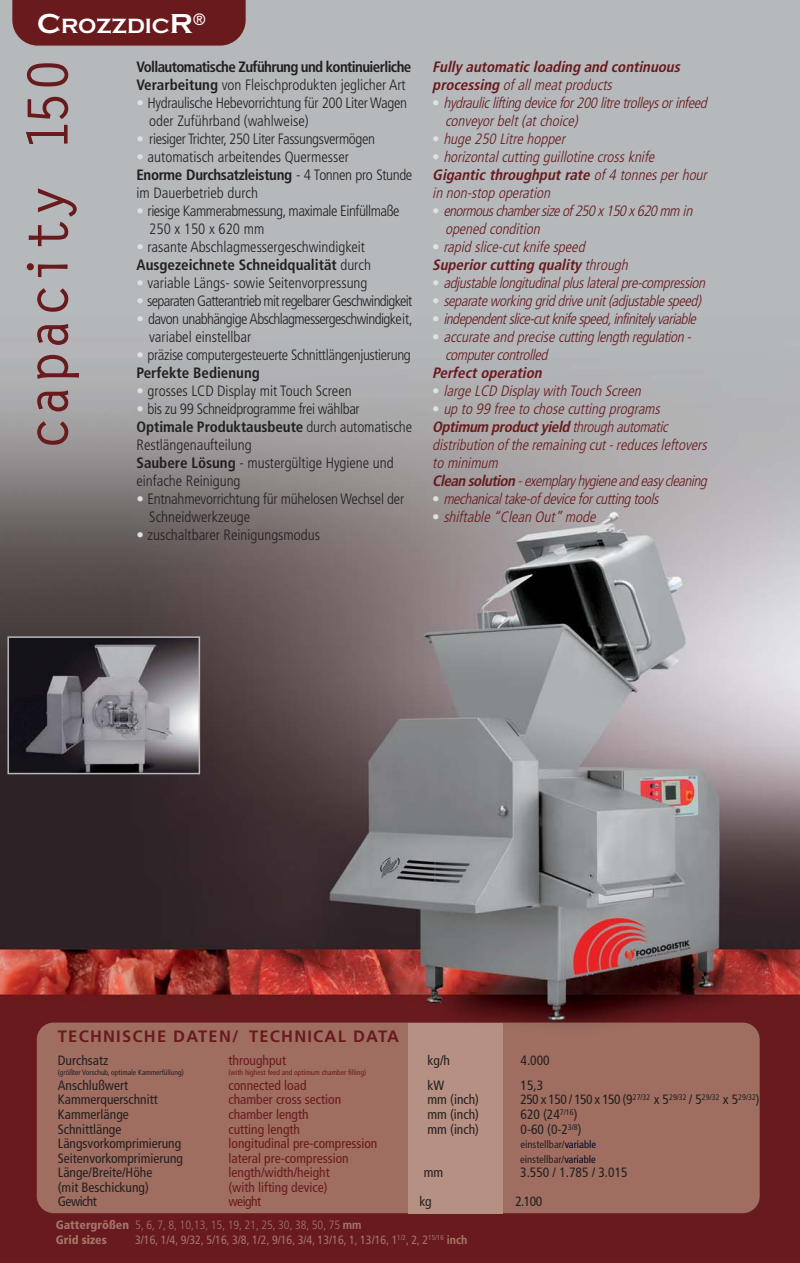
<style>
.page{position:relative;width:800px;height:1263px;background:#fff}
.page>*{position:absolute;margin:0;border:0;box-sizing:border-box;transform-origin:0 0}
.t1{font:55.5px "Letter Got LCY Medi+AJZUOQ";color:#691a1c}
.t2{font:21.3px "Copperplate Gothic Bold+XMSDPJ";color:#fff}
.t3{font:16.5px "Frutiger Bold+CDQEMK";letter-spacing:.075em;color:#691a1c}
.t4{font:italic 15px/18px "Frutiger Light Cn+PMQMAV";letter-spacing:-.025em;color:#691a1c}
.t5{font:15px/18px "Frutiger Light Cn+PMQMAV";letter-spacing:-.015em;color:#231f20}
.t6{font:italic 15px "Frutiger Bold Cn+UQZOAU";color:#691a1c}
.t7{font:15px "Frutiger Bold Cn+UQZOAU";letter-spacing:-.015em;color:#231f20}
.t8{font:15px/18px "Frutiger Light Cn+PMQMAV";letter-spacing:-.04em;color:#231f20}
.t9{font:15px "Frutiger Light Cn+PMQMAV";letter-spacing:-.045em;color:#231f20}
.t10{font:15px "Frutiger Bold Cn+UQZOAU";letter-spacing:-.04em;color:#231f20}
.t11{font:13.5px "Frutiger Cn+TPMUYO";color:#231f20}
.t12{font:13.5px "Frutiger Cn+TPMUYO";color:#691a1c}
.t13{font:13.5px "Frutiger Cn+TPMUYO";letter-spacing:-.045em;color:#231f20}
.t14{font:13.5px "Frutiger Cn+TPMUYO";letter-spacing:-.04em;color:#231f20}
.t15{font:12px "Frutiger Cn+TPMUYO";color:#a47668}
.t16{font:12px "Frutiger Light Cn+PMQMAV";color:#a47668}
.t17{font:12px "Frutiger Black Cn+FKFTEF";color:#a47668}
.t18{font:10.5px "Frutiger Cn+TPMUYO";color:#231f20}
.t19{font:7.5px "Frutiger Cn+TPMUYO";color:#691a1c}
.t20{font:7.5px "Frutiger Cn+TPMUYO";color:#231f20}
.s1{font-size:28.5px}
.s2{font-family:"Frutiger Bold Cn+UQZOAU"}
.s3{color:#dfe0e1}
.s4{font-family:"Frutiger Light Cn+PMQMAV"}
.s5{font-style:normal;color:#dfe0e1}
.s6{color:#000824}
.s7{font-family:"Frutiger Black Cn+FKFTEF"}
</style>
<div class="page">
<img style="left:0;top:0;width:799px;height:1263px">
<img style="left:10px;top:639px;width:187px;height:132px">
<div style="left:7px;top:636px;width:193px;height:138px;border:2px solid #b6b8ba"></div>
<div style="left:12px;top:0;width:233px;height:46px;background:#691a1c"></div>
<div style="left:37px;top:1023px;width:722px;height:190px;background:#9f6e61"></div>
<div style="left:408px;top:1023px;width:94px;height:191px;background:#b69083"></div>
<h2 class="t2" style="left:37px;top:13px;width:170px"><span class="s1">C</span>ROZZDIC<span class="s1">R</span><sup>®</sup></h2>
<h1 class="t1" style="left:14px;top:450px;width:394px;rotate:-90deg">capacity 150</h1>
<p class="t10" style="left:136px;top:60px;width:276px">Vollautomatische Zuführung und kontinuierliche</p>
<p class="t5" style="left:136px;top:77px;width:270px"><span class="s2">Verarbeitung</span> von Fleischprodukten jeglicher Art</p>
<p class="t5" style="left:149px;top:95px;width:259px;text-indent:-13px"><span class="s3">•</span> Hydraulische Hebevor richtung für 200 Liter Wagen oder Zuführband (wahlweise)</p>
<p class="t5" style="left:136px;top:131px;width:240px"><span class="s3">•</span> riesiger Trichter, 250 Liter Fassungsvermögen</p>
<p class="t5" style="left:136px;top:149px;width:214px"><span class="s3">•</span> automatisch arbeitendes Quermesser</p>
<p class="t7" style="left:136px;top:168px;width:277px">Enorme Durchsatzleistung <span class="s4">- 4 Tonnen pro Stunde</span></p>
<p class="t5" style="left:136px;top:185px;width:123px">im Dauerbetrieb durch</p>
<p class="t5" style="left:149px;top:203px;width:252px;text-indent:-13px"><span class="s3">•</span> riesige Kammerabmessung, maximale Einfüllmaße<br>250 x 150 x 620 mm</p>
<p class="t5" style="left:136px;top:239px;width:230px"><span class="s3">•</span> rasante Abschlagmessergeschwindigkeit</p>
<p class="t7" style="left:136px;top:258px;width:236px">Ausgezeichnete Schneidqualität <span class="s4">durch</span></p>
<p class="t5" style="left:136px;top:275px;width:232px"><span class="s3">•</span> variable Längs- sowie Seitenvorpressung</p>
<p class="t9" style="left:136px;top:294px;width:277px"><span class="s3">•</span> separaten Gatterantrieb mit regelbarer Geschwindigkeit</p>
<p class="t8" style="left:149px;top:311px;width:265px;text-indent:-13px"><span class="s3">•</span> davon unabhängige Abschlagmessergeschwindigkeit, variabel einstellbar</p>
<p class="t5" style="left:136px;top:347px;width:276px"><span class="s3">•</span> präzise computergesteuerte Schnittlängenjustierung</p>
<p class="t7" style="left:136px;top:366px;width:125px">Perfekte Bedienung</p>
<p class="t5" style="left:136px;top:383px;width:216px"><span class="s3">•</span> grosses LCD Display mit Touch Screen</p>
<p class="t5" style="left:136px;top:401px;width:225px"><span class="s3">•</span> bis zu 99 Schneidprogramme frei wählbar</p>
<p class="t7" style="left:136px;top:420px;width:277px">Optimale Produktausbeute <span class="s4">durch automatische</span></p>
<p class="t5" style="left:136px;top:437px;width:258px">Restlängenaufteilung<br><span class="s2">Saubere Lösung</span> - mustergültige Hygiene und einfache Reinigung</p>
<p class="t5" style="left:149px;top:491px;width:256px;text-indent:-13px"><span class="s3">•</span> Entnahmevorrichtung für mühelosen Wechsel der<br>Schneidwerkzeuge</p>
<p class="t5" style="left:136px;top:527px;width:185px"><span class="s3">•</span> zuschaltbarer Reinigungsmodus</p>
<p class="t6" style="left:432px;top:60px;width:252px">Fully automatic loading and continuous</p>
<p class="t4" style="left:432px;top:77px;width:184px"><span class="s2">processing</span> of allmeatproducts</p>
<p class="t4" style="left:445px;top:95px;width:266px;text-indent:-13px"><span class="s5">•</span> hydraulicliftingdevicefor200 litretrolleysorinfeed conveyorbelt(atchoice)</p>
<p class="t4" style="left:432px;top:131px;width:137px"><span class="s5">•</span> huge 250 Litre hopper</p>
<p class="t4" style="left:432px;top:149px;width:227px"><span class="s5">•</span> horizontalcutting guillotine crossknife</p>
<p class="t6" style="left:432px;top:168px;width:279px">Gigantic throughput rate <span class="s4">of 4 tonnesperhour</span></p>
<p class="t4" style="left:432px;top:185px;width:122px">in non-stop operation</p>
<p class="t4" style="left:445px;top:203px;width:252px;text-indent:-13px"><span class="s5">•</span> enormouschambersizeof 250x150x620mm in opened condition</p>
<p class="t4" style="left:432px;top:239px;width:157px"><span class="s5">•</span> rapid slice-cutknife speed</p>
<p class="t6" style="left:432px;top:258px;width:200px">Superiorcutting quality <span class="s4">through</span></p>
<p class="t4" style="left:432px;top:275px;width:277px"><span class="s5">•</span> adjustablelongitudinalpluslateralpre-compression</p>
<p class="t4" style="left:432px;top:293px;width:273px"><span class="s5">•</span> separateworkinggriddriveunit(adjustablespeed)</p>
<p class="t4" style="left:432px;top:311px;width:268px"><span class="s5">•</span> independentslice-cutknifespeed,infinitelyvariable</p>
<p class="t4" style="left:445px;top:329px;width:251px;text-indent:-13px"><span class="s5">•</span> accurate and precise cuttinglengthregulation&shy;computercontrolled</p>
<p class="t6" style="left:432px;top:366px;width:114px">Perfectoperation</p>
<p class="t4" style="left:432px;top:383px;width:213px"><span class="s5">•</span> large LCD Displaywith Touch Screen</p>
<p class="t4" style="left:432px;top:401px;width:232px"><span class="s5">•</span> up to 99 free to chose cutting programs</p>
<p class="t6" style="left:432px;top:420px;width:240px">Optimum productyield <span class="s4">throughautomatic</span></p>
<p class="t4" style="left:432px;top:437px;width:279px">distribution of the remaining cut-reducesleftovers to minimum<br><span class="s2">Clean solution</span> -exemplaryhygieneandeasycleaning</p>
<p class="t4" style="left:432px;top:491px;width:231px"><span class="s5">•</span> mechanicaltake-of deviceforcuttingtools</p>
<p class="t4" style="left:432px;top:509px;width:168px"><span class="s5">•</span> shiftable “Clean Out”mode</p>
<p class="t3" style="left:58px;top:1031px;width:342px">TECHNISCHE DATEN/ TECHNICAL DATA</p>
<p class="t11" style="left:58px;top:1054px;width:52px">Durchsatz</p>
<p class="t12" style="left:228px;top:1054px;width:59px">throughput</p>
<p class="t11" style="left:427px;top:1054px;width:24px">kg/h</p>
<p class="t11" style="left:520px;top:1054px;width:31px">4.000</p>
<p class="t20" style="left:58px;top:1070px;width:127px">(größter Vorschub, optimale Kammerfüllung)</p>
<p class="t19" style="left:228px;top:1070px;width:139px">(with highest feed and optimum chamber filling)</p>
<p class="t11" style="left:58px;top:1079px;width:72px">Anschlußwert</p>
<p class="t12" style="left:228px;top:1079px;width:79px">connected load</p>
<p class="t11" style="left:427px;top:1079px;width:18px">kW</p>
<p class="t11" style="left:520px;top:1079px;width:24px">15,3</p>
<p class="t11" style="left:58px;top:1094px;width:101px">Kammerquerschnitt</p>
<p class="t12" style="left:228px;top:1094px;width:114px">chamber cross section</p>
<p class="t11" style="left:427px;top:1094px;width:53px">mm (inch)</p>
<p class="t13" style="left:520px;top:1094px;width:240px">250 x 150 / 150 x 150 (9<sup>27/32</sup> x 5<sup>29/32</sup> / 5<sup>29/32</sup> x 5<sup>29/32</sup>)</p>
<p class="t11" style="left:58px;top:1109px;width:72px">Kammerlänge</p>
<p class="t12" style="left:228px;top:1109px;width:81px">chamber length</p>
<p class="t11" style="left:427px;top:1109px;width:53px">mm (inch)</p>
<p class="t11" style="left:520px;top:1109px;width:58px">620 (24<sup>7/16</sup>)</p>
<p class="t11" style="left:58px;top:1123px;width:65px">Schnittlänge</p>
<p class="t12" style="left:228px;top:1123px;width:73px">cutting length</p>
<p class="t11" style="left:427px;top:1123px;width:53px">mm (inch)</p>
<p class="t11" style="left:520px;top:1123px;width:62px">0-60 (0-2<sup>3/8</sup>)</p>
<p class="t11" style="left:58px;top:1138px;width:125px">Längsvorkomprimierung</p>
<p class="t12" style="left:228px;top:1138px;width:150px">longitudinal pre-compression</p>
<p class="t18" style="left:520px;top:1140px;width:77px">einstellbar/<span class="s6">variable</span></p>
<p class="t11" style="left:58px;top:1152px;width:127px">Seitenvorkomprimierung</p>
<p class="t12" style="left:228px;top:1152px;width:122px">lateral pre-compression</p>
<p class="t18" style="left:520px;top:1155px;width:77px">einstellbar/<span class="s6">variable</span></p>
<p class="t11" style="left:58px;top:1167px;width:96px">Länge/Breite/Höhe</p>
<p class="t12" style="left:228px;top:1167px;width:103px">length/width/height</p>
<p class="t11" style="left:423px;top:1167px;width:21px">mm</p>
<p class="t11" style="left:520px;top:1167px;width:109px">3.550 / 1.785 / 3.015</p>
<p class="t11" style="left:58px;top:1181px;width:92px">(mit Beschickung)</p>
<p class="t12" style="left:228px;top:1181px;width:100px">(with lifting device)</p>
<p class="t14" style="left:58px;top:1196px;width:40px">Gewicht</p>
<p class="t12" style="left:228px;top:1196px;width:34px">weight</p>
<p class="t11" style="left:419px;top:1196px;width:13px">kg</p>
<p class="t11" style="left:515px;top:1196px;width:28px">2.100</p>
<p class="t16" style="left:56px;top:1220px;width:307px"><span class="s7">Gattergrößen</span> 5, 6, 7, 8, 10,13, 15, 19, 21, 25, 30, 38, 50, 75 <span class="s2">mm</span></p>
<p class="t17" style="left:56px;top:1234px;width:53px">Grid sizes</p>
<p class="t15" style="left:135px;top:1234px;width:334px">3/16, 1/4, 9/32, 5/16, 3/8, 1/2, 9/16, 3/4, 13/16, 1, 13/16, 1<sup>1/2</sup>, 2, 2<sup>15/16</sup> <span class="s2">inch</span></p>
</div>
